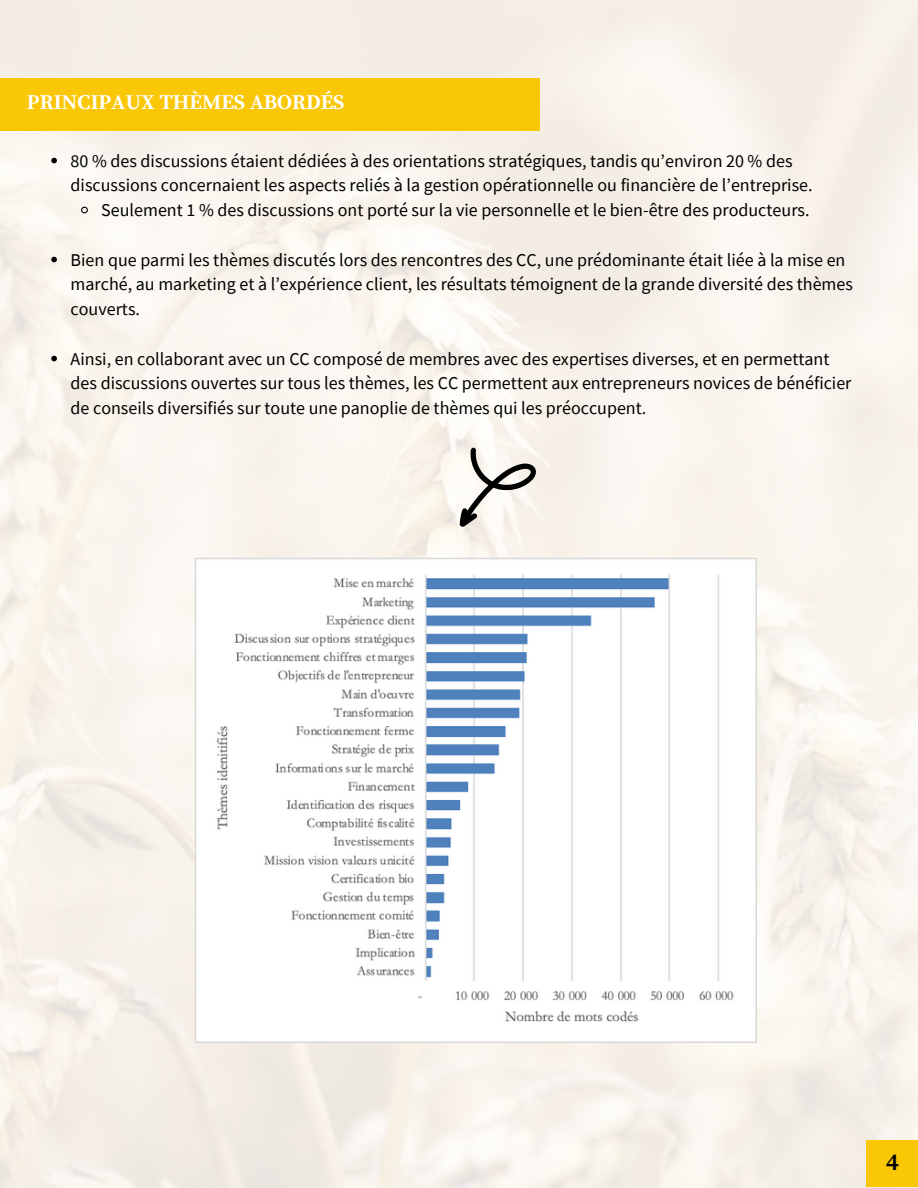
<style>
.page{position:relative;width:918px;height:1188px;background:#fff}
.page>*{position:absolute;margin:0;border:0;box-sizing:border-box;transform-origin:0 0}
.t1{font:700 24px "Source Serif Pro";color:#000}
.t2{font:700 21px "Source Serif Pro";color:#fff}
.t3{font:18px/24.8px "Source Sans Pro";color:#000}
</style>
<div class="page">
<img style="left:0;top:0;width:918px;height:1188px">
<div style="left:0;top:79px;width:540px;height:51px;background:#fac707"></div>
<img style="left:194px;top:558px;width:563px;height:485px">
<svg style="left:51px;top:158px;width:6px;height:5px"></svg>
<svg style="left:80px;top:206px;width:9px;height:8px"></svg>
<svg style="left:51px;top:257px;width:6px;height:5px"></svg>
<svg style="left:51px;top:356px;width:6px;height:5px"></svg>
<svg style="left:437px;top:436px;width:102px;height:110px"></svg>
<div style="left:867px;top:1141px;width:51px;height:46px;background:#fac707"></div>
<p class="t2" style="left:27px;top:90px;width:319px">PRINCIPAUX THÈMES ABORDÉS</p>
<p class="t3" style="left:71px;top:148px;width:744px">80 % des discussions étaient dédiées à des orientations stratégiques, tandis qu’environ 20 % des discussions concernaient les aspects reliés à la gestion opérationnelle ou financière de l’entreprise.</p>
<p class="t3" style="left:101px;top:197px;width:710px">Seulement 1 % des discussions ont porté sur la vie personnelle et le bien-être des producteurs.</p>
<p class="t3" style="left:71px;top:247px;width:784px">Bien que parmi les thèmes discutés lors des rencontres des CC, une prédominante était liée à la mise en marché, au marketing et à l’expérience client, les résultats témoignent de la grande diversité des thèmes couverts.</p>
<p class="t3" style="left:71px;top:346px;width:782px">Ainsi, en collaborant avec un CC composé de membres avec des expertises diverses, et en permettant des discussions ouvertes sur tous les thèmes, les CC permettent aux entrepreneurs novices de bénéficier de conseils diversifiés sur toute une panoplie de thèmes qui les préoccupent.</p>
<p class="t1" style="left:886px;top:1148px;width:14px">4</p>
</div>
